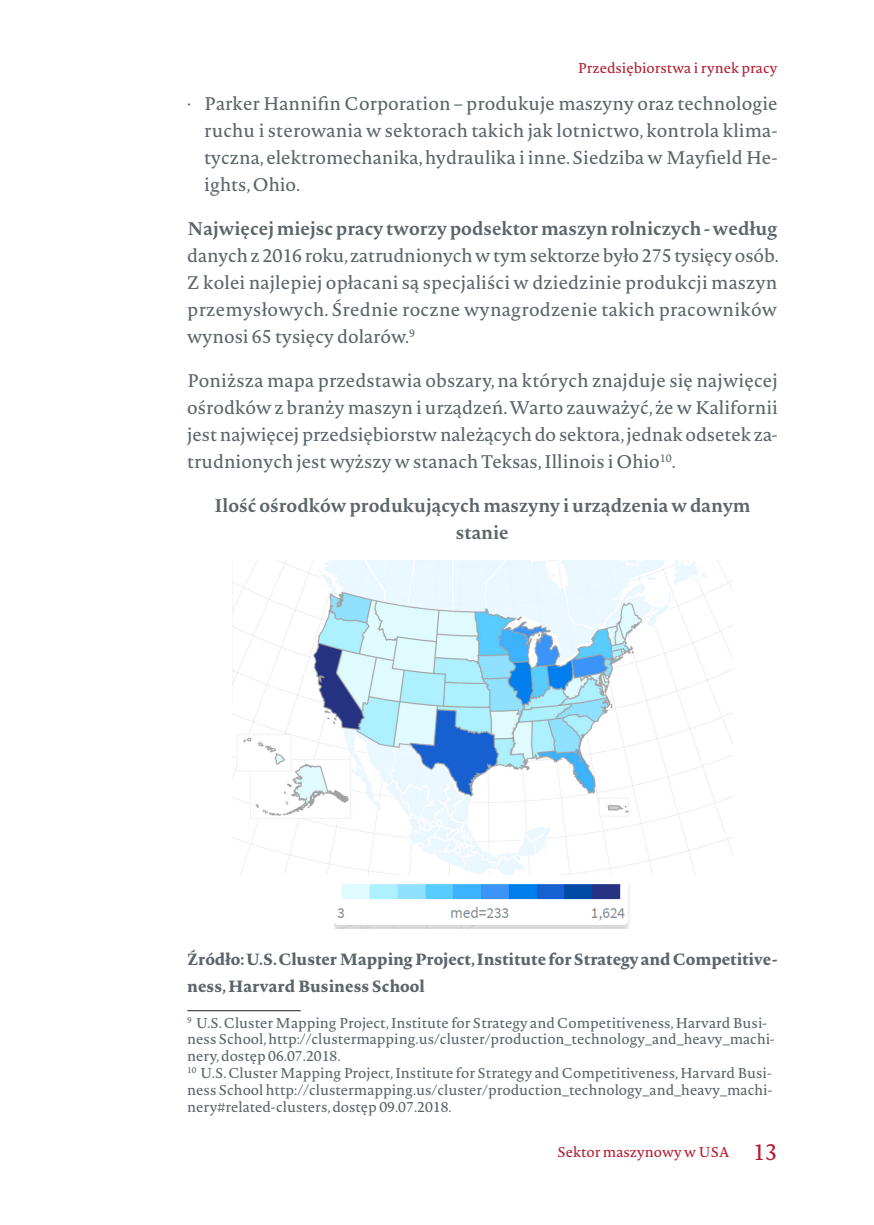
<style>
.page{position:relative;width:874px;height:1225px;background:#fff}
.page>*{position:absolute;margin:0;border:0;box-sizing:border-box;transform-origin:0 0}
.normalny{font:18px/27px "Novel Pro";color:#5c656b;text-align:justify}
.normalny_bold{font:700 18px/27px "Novel Pro";color:#5c656b;text-align:center}
.podpis_wykresu{font:800 16px/27px "Novel Pro";letter-spacing:-.005em;color:#5c656b}
.przypis{font:14px/16.8px "Novel Pro";color:#5c656b}
.t1{font:14px "Novel Pro";color:#b41f32}
.s1{font-weight:700}
.s2{font-size:22px}
</style>
<div class="page">
<img style="left:232px;top:560px;width:499px;height:314px">
<img style="left:334px;top:884px;width:295px;height:44px">
<hr style="left:187px;top:1010px;width:113px;height:1px;background:#231f20">
<p class="t1" style="left:577px;top:57px;width:201px">Przedsiębiorstwa i rynek pracy</p>
<p class="normalny" style="left:204px;top:90px;width:574px;text-indent:-17px">· Parker Hannifin Corporation – produkuje maszyny oraz technologie ruchu i sterowania w sektorach takich jak lotnictwo, kontrola klima&shy;tyczna, elektromechanika, hydraulika i inne. Siedziba w Mayfield He&shy;ights, Ohio.</p>
<p class="normalny" style="left:187px;top:215px;width:592px"><span class="s1">Najwięcej miejsc pracy tworzy podsektor maszyn rolniczych - według </span>danych z 2016 roku, zatrudnionych w tym sektorze było 275 tysięcy osób.<br>Z kolei najlepiej opłacani są specjaliści w dziedzinie produkcji maszyn przemysłowych. Średnie roczne wynagrodzenie takich pracowników wynosi 65 tysięcy dolarów.<sup>9</sup></p>
<p class="normalny" style="left:187px;top:367px;width:591px">Poniższa mapa przedstawia obszary, na których znajduje się najwięcej ośrodków z branży maszyn i urządzeń. Warto zauważyć, że w Kalifornii jest najwięcej przedsiębiorstw należących do sektora, jednak odsetek za&shy;trudnionych jest wyższy w stanach Teksas, Illinois i Ohio<sup>10</sup>.</p>
<p class="normalny_bold" style="left:214px;top:492px;width:537px">Ilość ośrodków produkujących maszyny i urządzenia w danym stanie</p>
<p class="podpis_wykresu" style="left:187px;top:945px;width:591px">Źródło: U.S. Cluster Mapping Project, Institute for Strategy and Competitive&shy;ness, Harvard Business School</p>
<p class="przypis" style="left:187px;top:1013px;width:588px"><sup>9</sup> U.S. Cluster Mapping Project, Institute for Strategy and Competitiveness, Harvard Busi&shy;ness School, http://clustermapping.us/cluster/production_technology_and_heavy_machi&shy;nery, dostęp 06.07.2018.</p>
<p class="przypis" style="left:187px;top:1064px;width:586px;text-align:justify"><sup>10</sup> U.S. Cluster Mapping Project, Institute for Strategy and Competitiveness, Harvard Busi&shy;ness School http://clustermapping.us/cluster/production_technology_and_heavy_machi&shy;nery#related-clusters, dostęp 09.07.2018.</p>
<p class="t1" style="left:557px;top:1141px;width:221px">Sektor maszynowy w USA <span class="s2">13</span></p>
</div>
